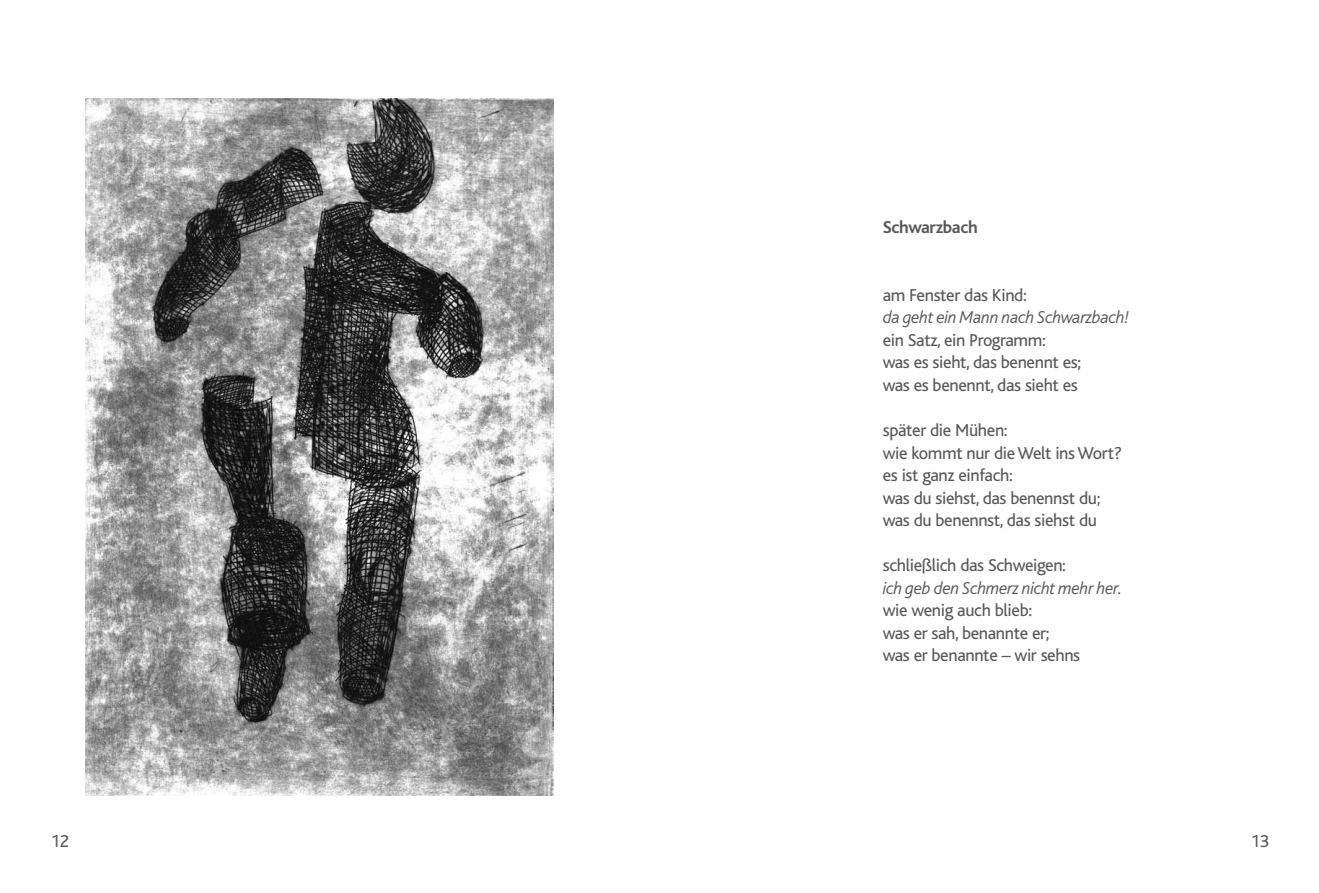
<style>
.page{position:relative;width:1319px;height:893px;background:#fff}
.page>*{position:absolute;margin:0;border:0;box-sizing:border-box;transform-origin:0 0}
.t1{font:18px/22.5px "Bliss";letter-spacing:-.02em;color:#57585a}
.t2{font:italic 300 18px "Bliss";letter-spacing:-.02em;color:#57585a}
.t3{font:700 18px "Bliss";letter-spacing:-.02em;color:#57585a}
</style>
<div class="page">
<img style="left:86px;top:99px;width:467px;height:696px">
<p class="t3" style="left:882px;top:222px;width:97px">Schwarzbach</p>
<p class="t1" style="left:882px;top:286px;width:146px">am Fenster das Kind:</p>
<p class="t2" style="left:882px;top:311px;width:248px">da geht ein Mann nach Schwarzbach!</p>
<p class="t1" style="left:882px;top:331px;width:200px">ein Satz, ein Programm:<br>was es sieht, das benennt es; was es benennt, das sieht es</p>
<p class="t1" style="left:882px;top:421px;width:241px">später die Mühen:<br>wie kommt nur dieWelt insWort? es ist ganz einfach:<br>was du siehst, das benennst du; was du benennst, das siehst du</p>
<p class="t1" style="left:882px;top:556px;width:185px">schließlich das Schweigen:</p>
<p class="t2" style="left:882px;top:581px;width:241px">ich geb den Schmerz nicht mehr her.</p>
<p class="t1" style="left:882px;top:601px;width:199px">wie wenig auch blieb:<br>was er sah, benannte er; was er benannte – wir sehns</p>
<p class="t1" style="left:51px;top:831px;width:20px">12</p>
<p class="t1" style="left:1250px;top:831px;width:20px">13</p>
</div>
